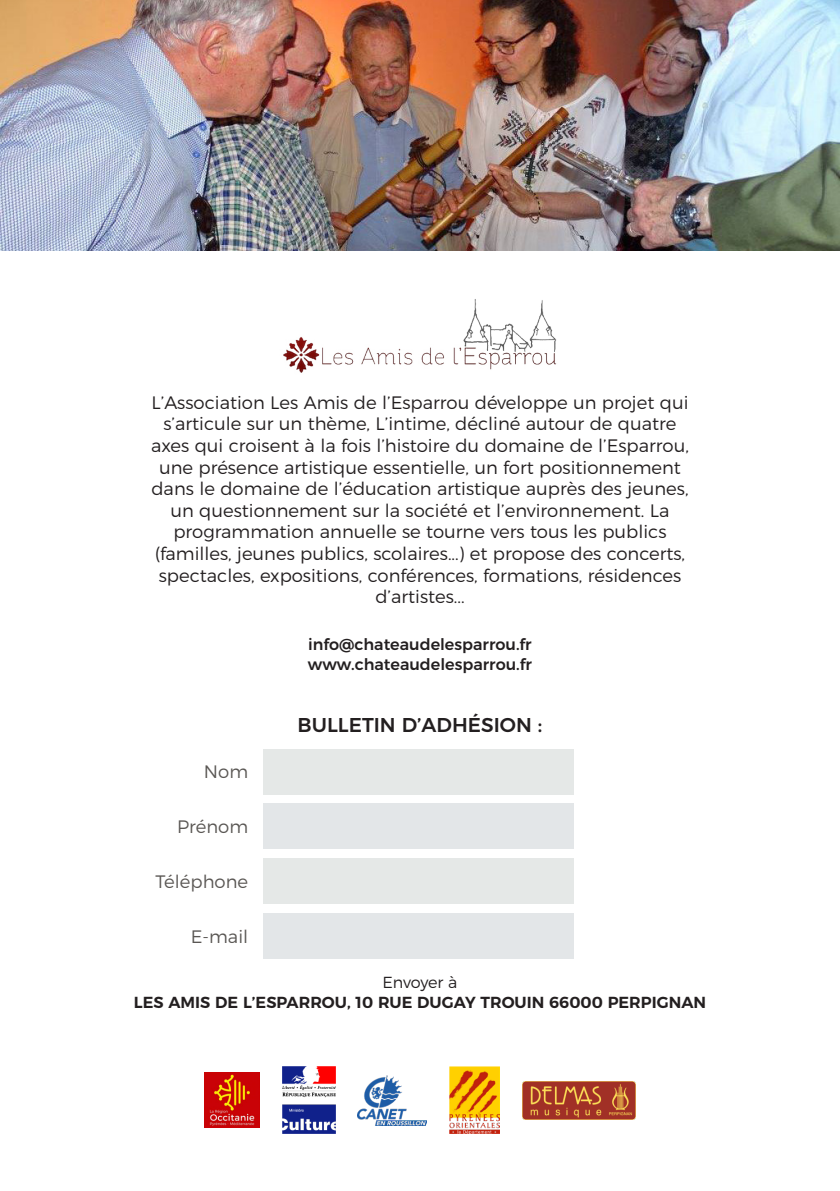
<style>
.page{position:relative;width:840px;height:1191px;background:#fff}
.page>*{position:absolute;margin:0;border:0;box-sizing:border-box;transform-origin:0 0}
.t1{font:500 20px "Montserrat";color:#231f20}
.t2{font:300 18px/21.6px "Montserrat";color:#231f20;text-align:center}
.t3{font:300 18px "Montserrat";color:#5a5754}
.t4{font:500 16px "Montserrat";color:#231f20}
.t5{font:600 16px "Montserrat";color:#231f20}
.t6{font:300 16px "Montserrat";letter-spacing:-.015em;color:#231f20}
</style>
<div class="page">
<img style="left:283px;top:299px;width:274px;height:74px">
<img style="left:204px;top:1072px;width:55px;height:55px">
<img style="left:358px;top:1075px;width:68px;height:50px">
<img style="left:449px;top:1066px;width:50px;height:68px">
<img style="left:282px;top:1066px;width:53px;height:68px">
<img style="left:0;top:0;width:839px;height:251px">
<img style="left:522px;top:1081px;width:113px;height:38px">
<div style="left:263px;top:749px;width:310px;height:45px;background:#e5e8e7"></div>
<div style="left:263px;top:858px;width:310px;height:46px;background:#e5e8e7"></div>
<div style="left:263px;top:804px;width:310px;height:45px;background:#e3e6e8"></div>
<div style="left:263px;top:913px;width:310px;height:45px;background:#e3e6e8"></div>
<p class="t2" style="left:151px;top:390px;width:539px">L’Association Les Amis de l’Esparrou développe un projet qui s’articule sur un thème, L’intime, décliné autour de quatre axes qui croisent à la fois l’histoire du domaine de l’Esparrou, une présence artistique essentielle, un fort positionnement dans le domaine de l’éducation artistique auprès des jeunes, un questionnement sur la société et l’environnement. La programmation annuelle se tourne vers tous les publics (familles, jeunes publics, scolaires...) et propose des concerts, spectacles, expositions, conférences, formations, résidences d’artistes...</p>
<p class="t4" style="left:308px;top:632px;width:225px">info@chateaudelesparrou.fr</p>
<p class="t4" style="left:308px;top:651px;width:225px">www.chateaudelesparrou.fr</p>
<p class="t3" style="left:204px;top:757px;width:46px">Nom</p>
<p class="t3" style="left:177px;top:813px;width:73px">Prénom</p>
<p class="t3" style="left:155px;top:867px;width:94px">Téléphone</p>
<p class="t3" style="left:191px;top:922px;width:59px">E-mail</p>
<p class="t1" style="left:297px;top:709px;width:246px">BULLETIN D’ADHÉSION :</p>
<p class="t6" style="left:382px;top:970px;width:77px">Envoyer à</p>
<p class="t5" style="left:134px;top:989px;width:573px">LES AMIS DE L’ESPARROU, 10 RUE DUGAY TROUIN 66000 PERPIGNAN</p>
</div>
